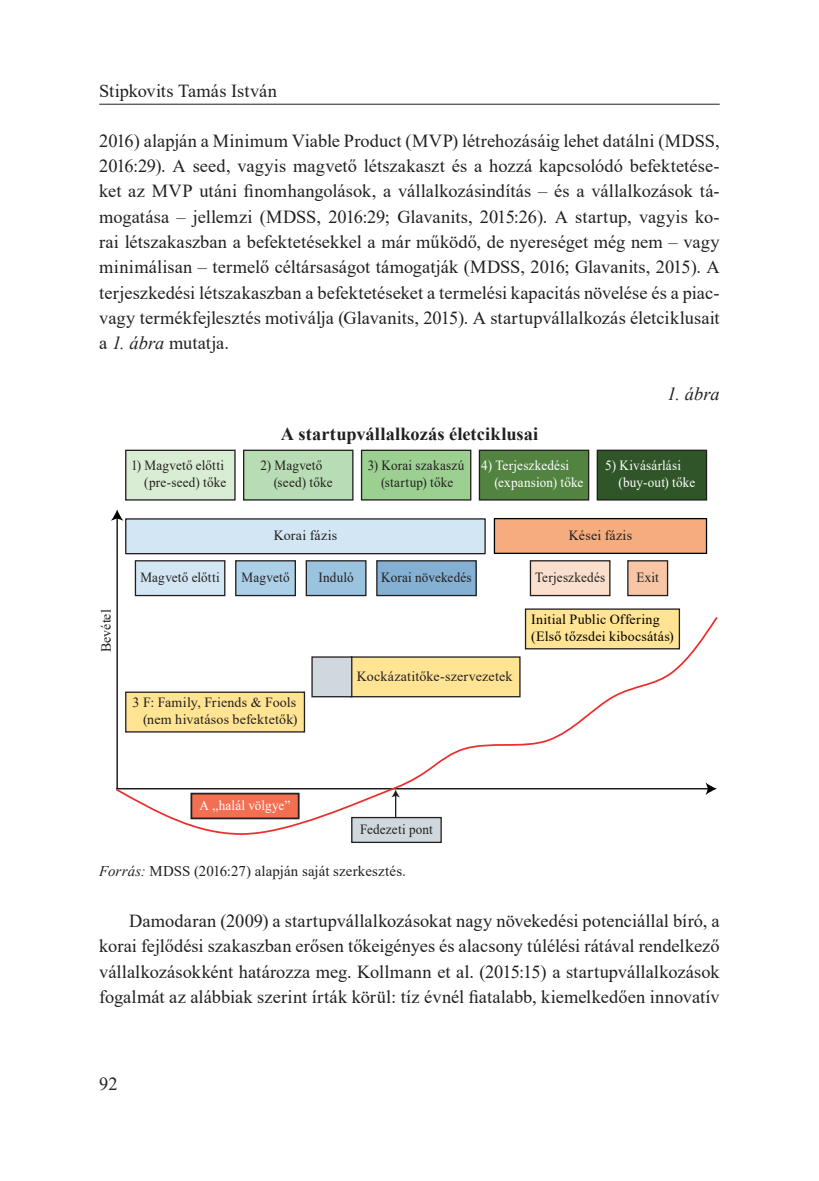
<style>
.page{position:relative;width:819px;height:1181px;background:#fff}
.page>*{position:absolute;margin:0;border:0;box-sizing:border-box;transform-origin:0 0}
.Normál_szöveg{font:18.38px/25.4px "Times New Roman";color:#231f20;text-align:justify}
.Táblázat_címe{font:700 18.38px "Times New Roman";letter-spacing:.005em;color:#231f20}
.Táblázat_száma{font:italic 18.38px "Times New Roman";color:#231f20}
.Táblázat_forrás{font:14.88px "Times New Roman";letter-spacing:.005em;color:#231f20}
.t1{font:14px/16.8px "Times New Roman";letter-spacing:.015em;color:#231f20;text-align:right;scale:.94 1}
.t2{font:14px/16.8px "Times New Roman";letter-spacing:.015em;color:#231f20;text-align:right}
.t3{font:14px/16.8px "Times New Roman";letter-spacing:.01em;color:#fff;scale:.94 1}
.t4{font:14px/16.8px "Times New Roman";letter-spacing:.015em;color:#000001}
.s1{font-style:italic}
</style>
<div class="page">
<hr style="left:99px;top:104px;width:620px;height:1px;background:#231f20">
<hr style="left:116px;top:517px;width:2px;height:272px;background:#000001">
<svg style="left:111px;top:509px;width:12px;height:12px"></svg>
<div style="left:126px;top:450px;width:109px;height:50px;background:#d9ecd4"></div>
<div style="left:125px;top:450px;width:110px;height:50px;border:1px solid #231f20"></div>
<div style="left:244px;top:450px;width:109px;height:50px;background:#b8dcb3"></div>
<div style="left:243px;top:450px;width:110px;height:50px;border:1px solid #231f20"></div>
<div style="left:361px;top:450px;width:109px;height:50px;background:#9cd091"></div>
<div style="left:361px;top:450px;width:110px;height:50px;border:1px solid #231f20"></div>
<div style="left:479px;top:450px;width:109px;height:50px;background:#528340"></div>
<div style="left:478px;top:450px;width:111px;height:50px;border:1px solid #231f20"></div>
<div style="left:597px;top:450px;width:109px;height:50px;background:#305528"></div>
<div style="left:596px;top:450px;width:111px;height:50px;border:1px solid #231f20"></div>
<div style="left:126px;top:519px;width:359px;height:34px;background:#d3e6f4"></div>
<div style="left:125px;top:518px;width:360px;height:36px;border:1px solid #231f20"></div>
<div style="left:494px;top:518px;width:212px;height:35px;background:#f5ac7f"></div>
<div style="left:493px;top:518px;width:214px;height:36px;border:1px solid #000001"></div>
<div style="left:525px;top:609px;width:154px;height:40px;background:#ffe493"></div>
<div style="left:525px;top:608px;width:155px;height:41px;border:1px solid #231f20"></div>
<div style="left:135px;top:561px;width:90px;height:34px;background:#d3e6f4"></div>
<div style="left:135px;top:560px;width:90px;height:36px;border:1px solid #231f20"></div>
<div style="left:236px;top:561px;width:59px;height:34px;background:#add0e9"></div>
<div style="left:235px;top:560px;width:61px;height:36px;border:1px solid #231f20"></div>
<div style="left:306px;top:561px;width:60px;height:34px;background:#99c3de"></div>
<div style="left:305px;top:560px;width:61px;height:36px;border:1px solid #231f20"></div>
<div style="left:377px;top:561px;width:99px;height:34px;background:#83b0d3"></div>
<div style="left:376px;top:560px;width:101px;height:36px;border:1px solid #231f20"></div>
<div style="left:530px;top:561px;width:80px;height:34px;background:#fbdfcd"></div>
<div style="left:529px;top:560px;width:81px;height:36px;border:1px solid #231f20"></div>
<div style="left:627px;top:561px;width:40px;height:34px;background:#f8c5a5"></div>
<div style="left:627px;top:560px;width:41px;height:36px;border:1px solid #231f20"></div>
<svg style="left:116px;top:615px;width:601px;height:220px"></svg>
<div style="left:352px;top:817px;width:89px;height:25px;background:#cfd8dd"></div>
<div style="left:351px;top:817px;width:91px;height:26px;border:1px solid #231f20"></div>
<svg style="left:391px;top:789px;width:9px;height:28px"></svg>
<p class="Normál_szöveg" style="left:99px;top:78px;width:179px">Stipkovits Tamás István</p>
<p class="Normál_szöveg" style="left:99px;top:127px;width:622px">2016) alapján a Minimum Viable Product (MVP) létrehozásáig lehet datálni (MDSS, 2016:29). A seed, vagyis magvető létszakaszt és a hozzá kapcsolódó befektetése&shy;ket az MVP utáni finomhangolások, a vállalkozásindítás – és a vállalkozások tá&shy;mogatása – jellemzi (MDSS, 2016:29; Glavanits, 2015:26). A startup, vagyis ko&shy;rai létszakaszban a befektetésekkel a már működő, de nyereséget még nem – vagy minimálisan – termelő céltársaságot támogatják (MDSS, 2016; Glavanits, 2015). A terjeszkedési létszakaszban a befektetéseket a termelési kapacitás növelése és a piac&shy;vagy termékfejlesztés motiválja (Glavanits, 2015). A startupvállalkozás életciklusait a <span class="s1">1. ábra</span> mutatja.</p>
<p class="Táblázat_száma" style="left:667px;top:381px;width:54px">1. ábra</p>
<p class="Táblázat_címe" style="left:281px;top:421px;width:259px">A startupvállalkozás életciklusai</p>
<p class="t1" style="left:131px;top:457px;width:103px">1) Magvető előtti (pre-seed) tőke</p>
<p class="t1" style="left:274px;top:457px;width:64px;text-align:left;text-indent:-13px">2) Magvető (seed) tőke</p>
<p class="t1" style="left:368px;top:457px;width:104px;text-align:center">3) Korai szakaszú (startup) tőke</p>
<p class="t3" style="left:494px;top:457px;width:96px;text-indent:-13px">4) Terjeszkedési (expansion) tőke</p>
<p class="t3" style="left:618px;top:457px;width:83px;text-indent:-13px">5) Kivásárlási (buy-out) tőke</p>
<p class="t2" style="left:274px;top:526px;width:65px">Korai fázis</p>
<p class="t2" style="left:568px;top:526px;width:65px">Kései fázis</p>
<p class="t2" style="left:97px;top:652px;width:44px;rotate:-90deg">Bevétel</p>
<p class="t1" style="left:140px;top:568px;width:86px">Magvető előtti</p>
<p class="t1" style="left:241px;top:568px;width:53px">Magvető</p>
<p class="t1" style="left:318px;top:568px;width:39px">Induló</p>
<p class="t1" style="left:381px;top:568px;width:98px">Korai növekedés</p>
<p class="t1" style="left:535px;top:568px;width:76px">Terjeszkedés</p>
<p class="t1" style="left:636px;top:568px;width:25px">Exit</p>
<p class="t2" style="left:133px;top:694px;width:166px">3 F: Family, Friends &amp; Fools (nem hivatásos befektetők)</p>
<p class="t2" style="left:357px;top:667px;width:157px">Kockázatitőke-szervezetek</p>
<p class="t4" style="left:531px;top:611px;width:144px">Initial Public Offering (Első tőzsdei kibocsátás)</p>
<p class="t3" style="left:199px;top:796px;width:98px">A „halál völgye”</p>
<p class="t1" style="left:360px;top:820px;width:79px">Fedezeti pont</p>
<p class="Táblázat_forrás" style="left:99px;top:861px;width:308px"><span class="s1">Forrás:</span> MDSS (2016:27) alapján saját szerkesztés.</p>
<p class="Normál_szöveg" style="left:99px;top:907px;width:622px;text-indent:30px">Damodaran (2009) a startupvállalkozásokat nagy növekedési potenciállal bíró, a korai fejlődési szakaszban erősen tőkeigényes és alacsony túlélési rátával rendelkező vállalkozásokként határozza meg. Kollmann et al. (2015:15) a startupvállalkozások fogalmát az alábbiak szerint írták körül: tíz évnél fiatalabb, kiemelkedően innovatív</p>
<p class="Normál_szöveg" style="left:99px;top:1070px;width:20px">92</p>
</div>
